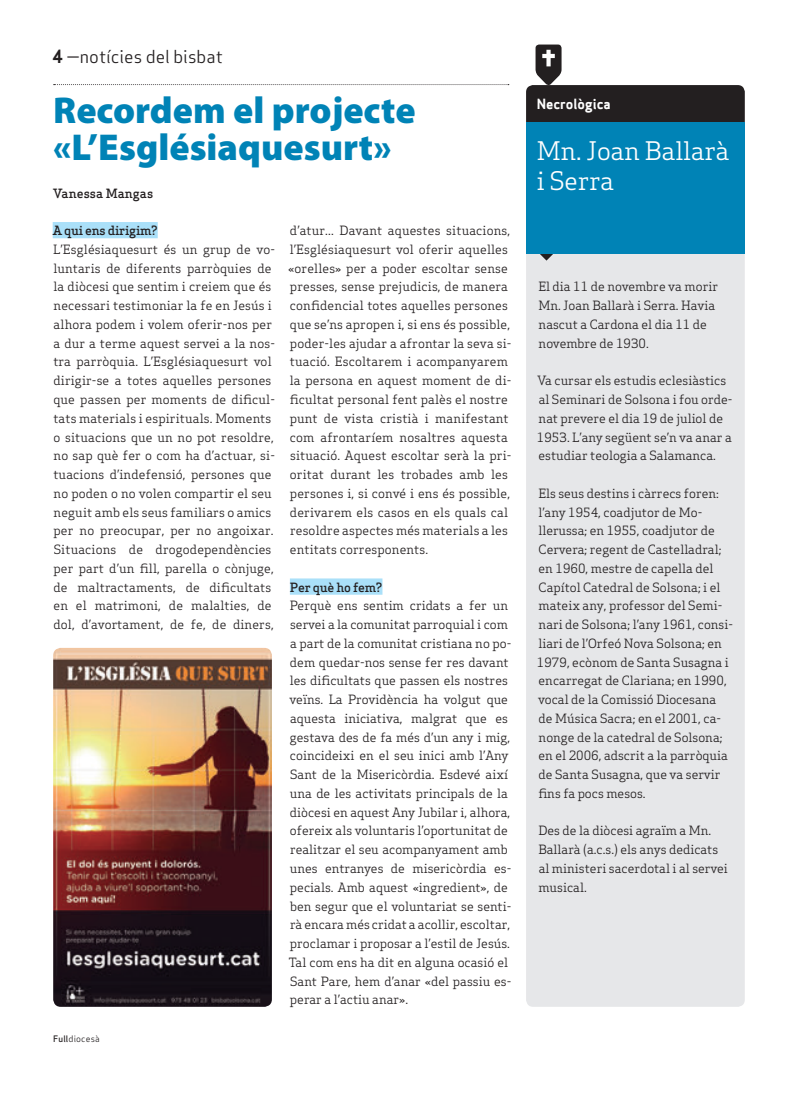
<style>
.page{position:relative;width:798px;height:1099px;background:#fff}
.page>*{position:absolute;margin:0;border:0;box-sizing:border-box;transform-origin:0 0}
.Titulars{font:900 37.5px/37.5px "Myriad Pro";color:#0083b6}
.Subtitol_Secció{font:25px/30px "Apex Serif";color:#fff}
.Capçalera{font:17.5px "Apex Sans Book T";color:#231f20}
.Titular_Secció_Petit{font:13.75px "Apex Sans Bold T";color:#fff}
.Text_General{font:12.5px/18.8px "Apex Serif";color:#231f20}
.Text_General-2{font:500 12.5px "Apex Serif";letter-spacing:-.02em;color:#231f20}
.Autors{font:500 12.5px "Apex Serif";color:#231f20}
.Data_Peu{font:8.75px "Apex Sans Book T";letter-spacing:.02em;color:#231f20}
.s1{font-family:"Apex Sans Bold T"}
.s2{font-family:"Apex Sans Medium T"}
</style>
<div class="page">
<svg style="left:54px;top:84px;width:454px;height:1px"></svg>
<div style="left:53px;top:222px;width:105px;height:16px;background:#aae0f9"></div>
<div style="left:290px;top:578px;width:92px;height:16px;background:#aae0f9"></div>
<img style="left:53px;top:648px;width:219px;height:358px">
<div style="left:526px;top:85px;width:218px;height:921px;background:#e6e7e9;border-radius:7px"></div>
<svg style="left:526px;top:45px;width:218px;height:78px"></svg>
<svg style="left:540px;top:254px;width:13px;height:6px"></svg>
<div style="left:526px;top:123px;width:218px;height:131px;background:#0083b6"></div>
<p class="Capçalera" style="left:52px;top:46px;width:172px"><span class="s1">4</span> —notícies del bisbat</p>
<p class="Titulars" style="left:53px;top:90px;width:364px">Recordem el projecte «L’Esglésiaquesurt»</p>
<p class="Autors" style="left:53px;top:185px;width:101px">Vanessa Mangas</p>
<p class="Text_General-2" style="left:53px;top:223px;width:106px">A qui ens dirigim?</p>
<p class="Text_General" style="left:53px;top:240px;width:223px">L’Esglésiaquesurt és un grup de vo&shy;luntaris de diferents parròquies de la diòcesi que sentim i creiem que és necessari testimoniar la fe en Jesús i alhora podem i volem oferir-nos per a dur a terme aquest servei a la nos&shy;tra parròquia. L’Esglésiaquesurt vol dirigir-se a totes aquelles persones que passen per moments de dificul&shy;tats materials i espirituals. Moments o situacions que un no pot resoldre, no sap què fer o com ha d’actuar, si&shy;tuacions d’indefensió, persones que no poden o no volen compartir el seu neguit amb els seus familiars o amics per no preocupar, per no angoixar.<br>Situacions de drogodependències per part d’un fill, parella o cònjuge, de maltractaments, de dificultats en el matrimoni, de malalties, de dol, d’avortament, de fe, de diners,</p>
<p class="Text_General" style="left:288px;top:221px;width:224px">d’atur... Davant aquestes situacions, l’Esglésiaquesurt vol oferir aquelles «orelles» per a poder escoltar sense presses, sense prejudicis, de manera confidencial totes aquelles persones que se’ns apropen i, si ens és possible, poder-les ajudar a afrontar la seva si&shy;tuació. Escoltarem i acompanyarem la persona en aquest moment de di&shy;ficultat personal fent palès el nostre punt de vista cristià i manifestant com afrontaríem nosaltres aquesta situació. Aquest escoltar serà la pri&shy;oritat durant les trobades amb les persones i, si convé i ens és possible, derivarem els casos en els quals cal resoldre aspectes més materials a les entitats corresponents.</p>
<p class="Text_General-2" style="left:290px;top:579px;width:94px">Per què ho fem?</p>
<p class="Text_General" style="left:289px;top:596px;width:224px">Perquè ens sentim cridats a fer un servei a la comunitat parroquial i com a part de la comunitat cristiana no po&shy;dem quedar-nos sense fer res davant les dificultats que passen els nostres veïns. La Providència ha volgut que aquesta iniciativa, malgrat que es gestava des de fa més d’un any i mig, coincideixi en el seu inici amb l’Any Sant de la Misericòrdia. Esdevé així una de les activitats principals de la diòcesi en aquest Any Jubilar i, alhora, ofereix als voluntaris l’oportunitat de realitzar el seu acompanyament amb unes entranyes de misericòrdia es&shy;pecials. Amb aquest «ingredient», de ben segur que el voluntariat se senti&shy;rà encara més cridat a acollir, escoltar, proclamar i proposar a l’estil de Jesús.<br>Tal com ens ha dit en alguna ocasió el Sant Pare, hem d’anar «del passiu es&shy;perar a l’actiu anar».</p>
<p class="Data_Peu" style="left:53px;top:1032px;width:48px"><span class="s2">Full</span>diocesà</p>
<p class="Titular_Secció_Petit" style="left:536px;top:95px;width:75px">Necrològica</p>
<p class="Subtitol_Secció" style="left:536px;top:136px;width:194px">Mn. Joan Ballarà i Serra</p>
<p class="Text_General" style="left:538px;top:277px;width:181px">El dia 11 de novembre va morir<br>Mn. Joan Ballarà i Serra. Havia nascut a Cardona el dia 11 de novembre de 1930.</p>
<p class="Text_General" style="left:536px;top:371px;width:197px">Va cursar els estudis eclesiàstics al Seminari de Solsona i fou orde&shy;nat prevere el dia 19 de juliol de 1953. L’any següent se’n va anar a estudiar teologia a Salamanca.</p>
<p class="Text_General" style="left:536px;top:483px;width:197px">Els seus destins i càrrecs foren: l’any 1954, coadjutor de Mo&shy;llerussa; en 1955, coadjutor de<br>Cervera; regent de Castelladral; en 1960, mestre de capella del<br>Capítol Catedral de Solsona; i el mateix any, professor del Semi&shy;nari de Solsona; l’any 1961, consi&shy;liari de l’Orfeó Nova Solsona; en<br>1979, ecònom de Santa Susagna i encarregat de Clariana; en 1990, vocal de la Comissió Diocesana<br>de Música Sacra; en el 2001, ca&shy;nonge de la catedral de Solsona; en el 2006, adscrit a la parròquia de Santa Susagna, que va servir fins fa pocs mesos.</p>
<p class="Text_General" style="left:538px;top:821px;width:191px">Des de la diòcesi agraïm a Mn.<br>Ballarà (a.c.s.) els anys dedicats al ministeri sacerdotal i al servei musical.</p>
</div>
